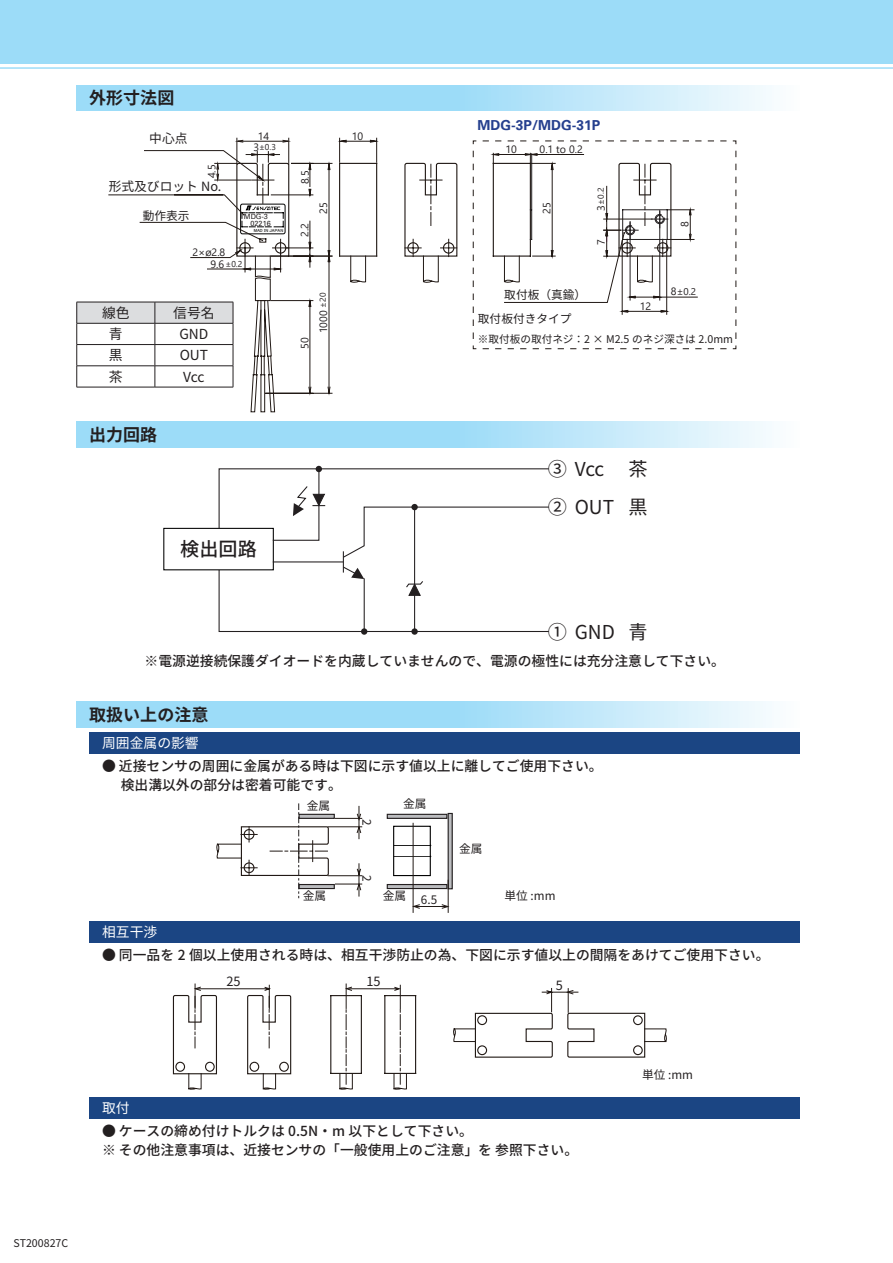
<style>
.page{position:relative;width:893px;height:1263px;background:#fff}
.page>*{position:absolute;margin:0;border:0;box-sizing:border-box;transform-origin:0 0}
.t1{font:19.2px/37.7px "Noto Sans CJ Kjp";color:#231f20}
.t2{font:500 19.2px "Noto Sans CJ Kjp";color:#231f20}
.t3{font:700 16.95px "Noto Sans Mono CJ Kjp";color:#231f20}
.t4{font:500 13.8px/19.2px "Noto Sans CJ Kjp";color:#231f20}
.t5{font:13.8px "Noto Sans CJ Kjp";color:#231f20}
.t6{font:700 13.8px "Univers";color:#253f8e}
.t7{font:13.8px "Noto Sans CJ Kjp";color:#fff}
.t8{font:12.75px "Noto Sans CJ Kjp";color:#231f20}
.t9{font:11.7px/23.7px "Noto Sans CJ Kjp";color:#231f20}
.t10{font:10.65px "Segoe UI";color:#231f20}
.t11{font:10.65px "Noto Sans CJ Kjp";color:#231f20}
.t12{font:9.75px "Segoe UI";color:#231f20}
.t13{font:8.55px "Segoe UI";color:#231f20}
.t14{font:7.2px/6.8px "Univers";color:#231f20}
.t15{font:4.5px "MS P Gothic";color:#030303}
.s1{font-size:10.65px}
</style>
<div class="page">
<div style="left:0;top:0;width:893px;height:64px;background:#9cdcf8"></div>
<hr style="left:0;top:67px;width:893px;height:2px;background:#9cdcf8">
<hr style="left:299px;top:814px;width:35px;height:4px;background:#bcbdc0">
<div style="left:298px;top:814px;width:37px;height:5px;border:1px solid #231f20"></div>
<hr style="left:299px;top:884px;width:35px;height:4px;background:#bcbdc0">
<div style="left:298px;top:884px;width:37px;height:5px;border:1px solid #231f20"></div>
<hr style="left:448px;top:813px;width:4px;height:76px;background:#bcbdc0">
<div style="left:448px;top:813px;width:5px;height:76px;border:1px solid #231f20"></div>
<hr style="left:413px;top:823px;width:1px;height:89px;background:#211915">
<hr style="left:448px;top:880px;width:1px;height:32px;background:#211915">
<hr style="left:328px;top:826px;width:34px;height:1px;background:#211915">
<hr style="left:359px;top:806px;width:1px;height:33px;background:#211915">
<hr style="left:328px;top:875px;width:34px;height:1px;background:#211915">
<svg style="left:335px;top:813px;width:115px;height:96px"></svg>
<div style="left:219px;top:468px;width:330px;height:164px;border:1px solid #231f20"></div>
<hr style="left:414px;top:505px;width:1px;height:127px;background:#231f20">
<div style="left:411px;top:504px;width:7px;height:6px;background:#231f20;border-radius:50%"></div>
<svg style="left:411px;top:628px;width:7px;height:7px"></svg>
<div style="left:361px;top:628px;width:6px;height:7px;background:#231f20;border-radius:50%"></div>
<div style="left:164px;top:528px;width:109px;height:42px;background:#fff"></div>
<div style="left:163px;top:528px;width:111px;height:42px;border:1px solid #000"></div>
<hr style="left:273px;top:561px;width:70px;height:1px;background:#231f20">
<svg style="left:342px;top:506px;width:207px;height:90px"></svg>
<hr style="left:364px;top:578px;width:1px;height:54px;background:#231f20">
<svg style="left:272px;top:466px;width:54px;height:75px"></svg>
<svg style="left:172px;top:984px;width:495px;height:106px"></svg>
<svg style="left:216px;top:803px;width:113px;height:95px"></svg>
<div style="left:89px;top:732px;width:710px;height:21px;background:#1b4583"></div>
<div style="left:89px;top:921px;width:710px;height:22px;background:#1b4583"></div>
<div style="left:89px;top:1097px;width:710px;height:22px;background:#1b4583"></div>
<svg style="left:76px;top:138px;width:660px;height:275px"></svg>
<hr style="left:77px;top:387px;width:78px;height:1px;background:#231f20">
<hr style="left:155px;top:387px;width:78px;height:1px;background:#231f20">
<svg style="left:77px;top:422px;width:695px;height:25px;background:#b0e2f9"></svg>
<svg style="left:77px;top:85px;width:695px;height:26px;background:#b0e2f9"></svg>
<svg style="left:77px;top:702px;width:695px;height:25px;background:#b0e2f9"></svg>
<p class="t3" style="left:89px;top:88px;width:87px">外形寸法図</p>
<p class="t8" style="left:149px;top:131px;width:40px">中心点</p>
<p class="t10" style="left:202px;top:178px;width:15px;rotate:-90deg">4.5</p>
<p class="t8" style="left:109px;top:180px;width:114px">形式及びロット No.</p>
<p class="t9" style="left:143px;top:204px;width:48px">動作表示</p>
<p class="t10" style="left:192px;top:242px;width:34px">2×ø2.8</p>
<p class="t10" style="left:258px;top:126px;width:13px">14</p>
<p class="t10" style="left:352px;top:126px;width:13px">10</p>
<p class="t6" style="left:477px;top:116px;width:124px">MDG-3P/MDG-31P</p>
<p class="t10" style="left:253px;top:137px;width:7px">3</p>
<p class="t10" style="left:506px;top:140px;width:13px">10</p>
<p class="t13" style="left:259px;top:139px;width:18px">±0.3</p>
<p class="t10" style="left:295px;top:184px;width:15px;rotate:-90deg">8.5</p>
<p class="t10" style="left:540px;top:139px;width:45px">0.1 to 0.2</p>
<p class="t14" style="left:251px;top:213px;width:22px;text-indent:-7px">MDG-3<br>02216</p>
<p class="t15" style="left:254px;top:228px;width:31px">MAD IN JAPAN</p>
<p class="t10" style="left:295px;top:237px;width:15px;rotate:-90deg">2.2</p>
<p class="t10" style="left:313px;top:214px;width:13px;rotate:-90deg">25</p>
<p class="t10" style="left:537px;top:214px;width:13px;rotate:-90deg">25</p>
<p class="t13" style="left:593px;top:205px;width:18px;rotate:-90deg">±0.2</p>
<p class="t10" style="left:591px;top:211px;width:7px;rotate:-90deg">3</p>
<p class="t10" style="left:591px;top:245px;width:7px;rotate:-90deg">7</p>
<p class="t10" style="left:210px;top:254px;width:15px">9.6</p>
<p class="t13" style="left:226px;top:256px;width:18px">±0.2</p>
<p class="t10" style="left:675px;top:227px;width:7px;rotate:-90deg">8</p>
<p class="t5" style="left:102px;top:305px;width:29px">線色</p>
<p class="t5" style="left:173px;top:305px;width:43px">信号名</p>
<p class="t5" style="left:109px;top:326px;width:15px">青</p>
<p class="t5" style="left:179px;top:326px;width:30px">GND</p>
<p class="t5" style="left:109px;top:348px;width:15px">黒</p>
<p class="t5" style="left:180px;top:348px;width:30px">OUT</p>
<p class="t5" style="left:109px;top:369px;width:15px">茶</p>
<p class="t5" style="left:183px;top:369px;width:23px">Vcc</p>
<p class="t3" style="left:89px;top:425px;width:70px">出力回路</p>
<h1 class="t2" style="left:180px;top:538px;width:78px">検出回路</h1>
<p class="t10" style="left:295px;top:349px;width:13px;rotate:-90deg">50</p>
<p class="t13" style="left:315px;top:308px;width:17px;rotate:-90deg">±20</p>
<p class="t10" style="left:313px;top:333px;width:24px;rotate:-90deg">1000</p>
<p class="t12" style="left:671px;top:282px;width:27px"><span class="s1">8</span>±0.2</p>
<p class="t9" style="left:478px;top:284px;width:110px;text-indent:26px">取付板（真鍮）取付板付きタイプ</p>
<p class="t11" style="left:478px;top:333px;width:257px">※取付板の取付ネジ：2 × M2.5 のネジ深さは 2.0mm</p>
<p class="t10" style="left:640px;top:296px;width:13px">12</p>
<h1 class="t1" style="left:548px;top:451px;width:68px">③ Vcc<br>② OUT</h1>
<h1 class="t1" style="left:628px;top:451px;width:21px">茶黒</h1>
<h1 class="t1" style="left:548px;top:613px;width:68px">① GND</h1>
<h1 class="t1" style="left:628px;top:613px;width:21px">青</h1>
<p class="t4" style="left:145px;top:651px;width:582px">※電源逆接続保護ダイオードを内蔵していませんので、電源の極性には充分注意して下さい。</p>
<p class="t3" style="left:89px;top:705px;width:121px">取扱い上の注意</p>
<p class="t7" style="left:102px;top:735px;width:98px">周囲金属の影響</p>
<p class="t4" style="left:121px;top:756px;width:483px;text-indent:-19px">● 近接センサの周囲に金属がある時は下図に示す値以上に離してご使用下さい。検出溝以外の部分は密着可能です。</p>
<p class="t9" style="left:307px;top:794px;width:25px">金属</p>
<p class="t9" style="left:403px;top:792px;width:25px">金属</p>
<p class="t7" style="left:102px;top:924px;width:57px">相互干渉</p>
<p class="t9" style="left:378px;top:819px;width:8px;rotate:90deg">2</p>
<p class="t9" style="left:378px;top:875px;width:8px;rotate:90deg">2</p>
<p class="t9" style="left:303px;top:884px;width:25px">金属</p>
<p class="t9" style="left:383px;top:884px;width:25px">金属</p>
<p class="t9" style="left:421px;top:887px;width:18px">6.5</p>
<p class="t9" style="left:459px;top:837px;width:25px">金属</p>
<p class="t9" style="left:505px;top:884px;width:52px">単位 :mm</p>
<p class="t4" style="left:102px;top:945px;width:669px">● 同一品を 2 個以上使用される時は、相互干渉防止の為、下図に示す値以上の間隔をあけてご使用下さい。</p>
<p class="t7" style="left:102px;top:1100px;width:29px">取付</p>
<p class="t8" style="left:226px;top:974px;width:16px">25</p>
<p class="t8" style="left:366px;top:974px;width:16px">15</p>
<p class="t8" style="left:556px;top:978px;width:9px">5</p>
<p class="t4" style="left:102px;top:1121px;width:478px">● ケースの締め付けトルクは 0.5N・m 以下として下さい。<br>※ その他注意事項は、近接センサの「一般使用上のご注意」を 参照下さい。</p>
<p class="t9" style="left:642px;top:1063px;width:52px">単位 :mm</p>
<p class="t11" style="left:14px;top:1236px;width:56px">ST200827C</p>
</div>
